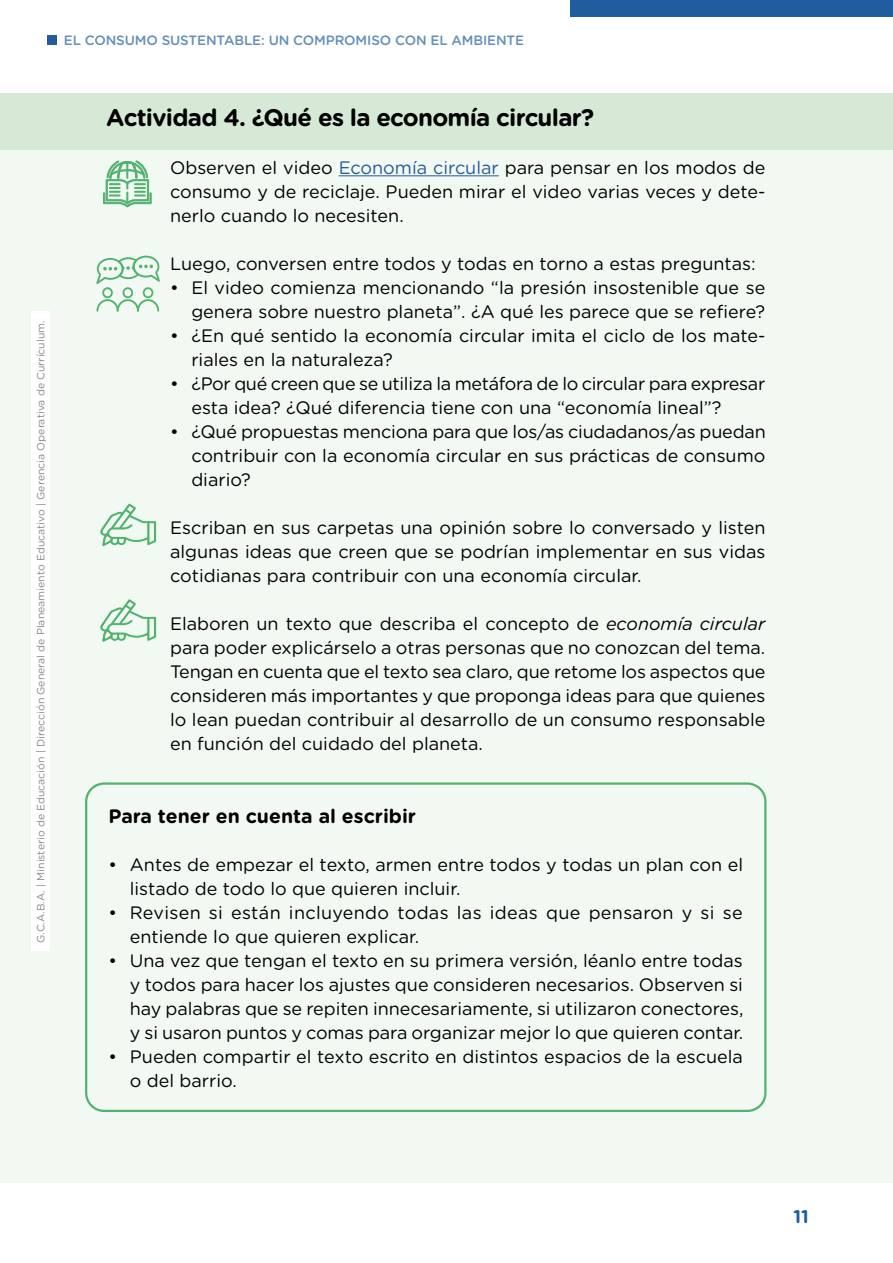
<style>
.page{position:relative;width:893px;height:1263px;background:#fff}
.page>*{position:absolute;margin:0;border:0;box-sizing:border-box;transform-origin:0 0}
.t1{font:700 24px "Gotham Rounded";letter-spacing:-.03em;color:#000}
.t2{font:700 19.5px "Gotham Rounded";color:#000}
.t3{font:700 18.3px "Gotham Rounded";color:#215d9d}
.t4{font:18px/24px "Gotham Rounded";color:#000;text-align:justify}
.t5{font:18px/24px "Gotham Rounded";letter-spacing:-.02em;color:#000}
.t6{font:18px/24px "Gotham Rounded";letter-spacing:.02em;color:#000}
.t7{font:500 13.5px "Gotham Rounded";letter-spacing:-.01em;color:#648eba}
.t8{font:10.5px "Gotham Rounded";color:#878787}
.s1{color:#275b9b}
.s2{font-style:italic}
</style>
<div class="page">
<div style="left:47px;top:35px;width:9px;height:10px;background:#215d9d"></div>
<div style="left:570px;top:0;width:323px;height:17px;background:#215d9d"></div>
<div style="left:0;top:93px;width:893px;height:59px;background:#d6e9d7"></div>
<div style="left:0;top:150px;width:893px;height:72px;background:#f2f8f2"></div>
<hr style="left:339px;top:175px;width:160px;height:1px;background:#275b9b">
<div style="left:0;top:222px;width:893px;height:24px;background:#f2f8f2"></div>
<div style="left:0;top:244px;width:893px;height:100px;background:#f2f8f2"></div>
<div style="left:0;top:340px;width:893px;height:100px;background:#f2f8f2"></div>
<div style="left:0;top:388px;width:893px;height:124px;background:#f2f8f2"></div>
<div style="left:0;top:510px;width:893px;height:72px;background:#f2f8f2"></div>
<div style="left:0;top:582px;width:893px;height:24px;background:#f2f8f2"></div>
<div style="left:0;top:606px;width:893px;height:144px;background:#f2f8f2"></div>
<div style="left:0;top:750px;width:893px;height:24px;background:#f2f8f2"></div>
<div style="left:0;top:774px;width:893px;height:24px;background:#f2f8f2"></div>
<div style="left:0;top:798px;width:893px;height:24px;background:#f2f8f2"></div>
<div style="left:0;top:822px;width:893px;height:24px;background:#f2f8f2"></div>
<div style="left:0;top:846px;width:893px;height:24px;background:#f2f8f2"></div>
<div style="left:0;top:870px;width:893px;height:24px;background:#f2f8f2"></div>
<div style="left:0;top:894px;width:893px;height:24px;background:#f2f8f2"></div>
<div style="left:0;top:918px;width:893px;height:24px;background:#f2f8f2"></div>
<div style="left:0;top:942px;width:893px;height:24px;background:#f2f8f2"></div>
<div style="left:0;top:966px;width:893px;height:24px;background:#f2f8f2"></div>
<div style="left:0;top:990px;width:893px;height:24px;background:#f2f8f2"></div>
<div style="left:0;top:1014px;width:893px;height:24px;background:#f2f8f2"></div>
<div style="left:0;top:1038px;width:893px;height:24px;background:#f2f8f2"></div>
<div style="left:0;top:1062px;width:893px;height:24px;background:#f2f8f2"></div>
<div style="left:0;top:1086px;width:893px;height:24px;background:#f2f8f2"></div>
<div style="left:0;top:1110px;width:893px;height:24px;background:#f2f8f2"></div>
<div style="left:0;top:1134px;width:893px;height:24px;background:#f2f8f2"></div>
<div style="left:0;top:1158px;width:893px;height:24px;background:#f2f8f2"></div>
<svg style="left:96px;top:256px;width:64px;height:56px"></svg>
<svg style="left:103px;top:160px;width:49px;height:48px"></svg>
<svg style="left:100px;top:503px;width:57px;height:43px"></svg>
<svg style="left:100px;top:599px;width:57px;height:43px"></svg>
<div style="left:85px;top:782px;width:681px;height:330px;border:2px solid #52b370;border-radius:18px"></div>
<div style="left:31px;top:312px;width:18px;height:639px;background:#fff"></div>
<p class="t7" style="left:64px;top:31px;width:462px">EL CONSUMO SUSTENTABLE: UN COMPROMISO CON EL AMBIENTE</p>
<p class="t8" style="left:34px;top:943px;width:624px;rotate:-90deg">G.C.A.B.A. | Ministerio de Educación | Dirección General de Planeamiento Educativo | Gerencia Operativa de Currículum.</p>
<h1 class="t1" style="left:106px;top:100px;width:489px">Actividad 4. ¿Qué es la economía circular?</h1>
<p class="t4" style="left:170px;top:155px;width:597px">Observen el video <span class="s1">Economía circular</span> para pensar en los modos de consumo y de reciclaje. Pueden mirar el video varias veces y dete&shy;nerlo cuando lo necesiten.</p>
<p class="t4" style="left:170px;top:251px;width:587px">Luego, conversen entre todos y todas en torno a estas preguntas:</p>
<p class="t4" style="left:170px;top:275px;width:597px;text-align:right">• El video comienza mencionando “la presión insostenible que se genera sobre nuestro planeta”. ¿A qué les parece que se refiere?</p>
<p class="t4" style="left:191px;top:323px;width:575px;text-indent:-21px">• ¿En qué sentido la economía circular imita el ciclo de los mate&shy;riales en la naturaleza?</p>
<p class="t5" style="left:191px;top:371px;width:575px;text-indent:-21px">• ¿Por qué creen que se utiliza la metáfora de lo circular para expresar esta idea? ¿Qué diferencia tiene con una “economía lineal”?</p>
<p class="t4" style="left:191px;top:419px;width:576px;text-indent:-21px">• ¿Qué propuestas menciona para que los/as ciudadanos/as puedan contribuir con la economía circular en sus prácticas de consumo diario?</p>
<p class="t4" style="left:170px;top:515px;width:597px">Escriban en sus carpetas una opinión sobre lo conversado y listen algunas ideas que creen que se podrían implementar en sus vidas cotidianas para contribuir con una economía circular.</p>
<p class="t4" style="left:170px;top:611px;width:597px">Elaboren un texto que describa el concepto de <span class="s2">economía circular </span>para poder explicárselo a otras personas que no conozcan del tema.<br>Tengan en cuenta que el texto sea claro, que retome los aspectos que consideren más importantes y que proponga ideas para que quienes lo lean puedan contribuir al desarrollo de un consumo responsable en función del cuidado del planeta.</p>
<p class="t2" style="left:109px;top:802px;width:309px">Para tener en cuenta al escribir</p>
<p class="t4" style="left:130px;top:852px;width:615px;text-indent:-21px">• Antes de empezar el texto, armen entre todos y todas un plan con el listado de todo lo que quieren incluir.</p>
<p class="t6" style="left:130px;top:900px;width:614px;text-indent:-21px">• Revisen si están incluyendo todas las ideas que pensaron y si se entiende lo que quieren explicar.</p>
<p class="t4" style="left:130px;top:948px;width:615px;text-indent:-21px">• Una vez que tengan el texto en su primera versión, léanlo entre todas y todos para hacer los ajustes que consideren necesarios. Observen si hay palabras que se repiten innecesariamente, si utilizaron conectores, y si usaron puntos y comas para organizar mejor lo que quieren contar.</p>
<p class="t4" style="left:130px;top:1044px;width:615px;text-indent:-21px">• Pueden compartir el texto escrito en distintos espacios de la escuela o del barrio.</p>
<p class="t3" style="left:793px;top:1203px;width:17px">11</p>
</div>
